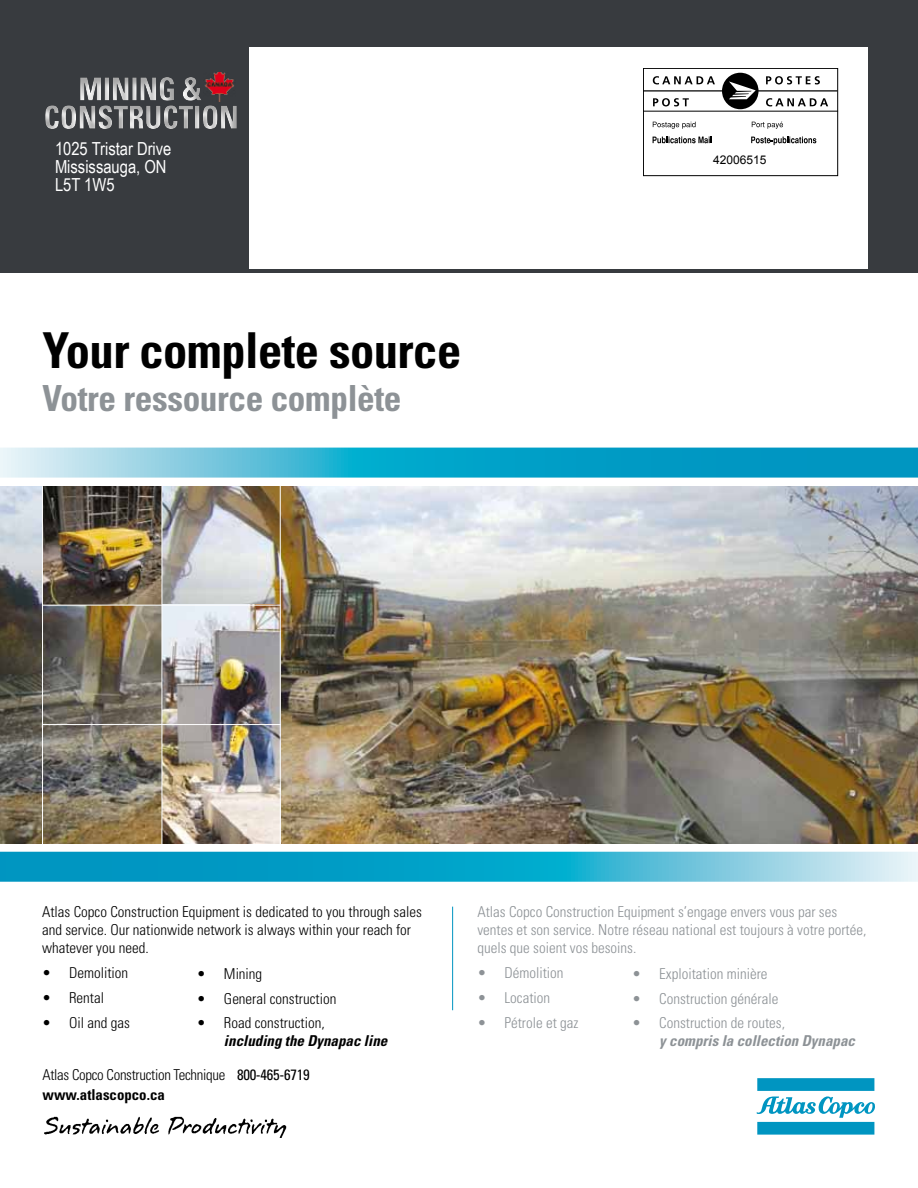
<style>
.page{position:relative;width:918px;height:1188px;background:#fff}
.page>*{position:absolute;margin:0;border:0;box-sizing:border-box;transform-origin:0 0}
.t1{font:700 condensed 49.5px "Univers LT Std";letter-spacing:-.01em;color:#000}
.t2{font:700 condensed 36px "Univers LT Std";letter-spacing:-.01em;color:#8d9296}
.t3{font:18px/18px "Arial Narrow";color:#fff}
.t4{font:300 condensed 15px/18px "Univers LT Std";color:#8d9296}
.t5{font:300 condensed 15px/18px "Univers LT Std";color:#000}
.t6{font:300 condensed 15px/19.8px "Univers LT Std";letter-spacing:-.02em;color:#000}
.t7{font:italic 700 condensed 15px "Univers LT Std";color:#8d9296}
.t8{font:italic 700 condensed 15px "Univers LT Std";color:#000}
.t9{font:12px "Arial";color:#000}
.s1{font-weight:400}
.s2{font-weight:700}
</style>
<div class="page">
<img style="left:0;top:486px;width:918px;height:357px">
<img style="left:163px;top:606px;width:117px;height:237px">
<img style="left:43px;top:486px;width:119px;height:119px">
<div style="left:0;top:0;width:918px;height:272px;background:#383b3f"></div>
<div style="left:249px;top:47px;width:619px;height:222px;background:#fff"></div>
<svg style="left:80px;top:77px;width:121px;height:24px"></svg>
<div style="left:43px;top:103px;width:195px;height:27px;background:#000;opacity:.35"></div>
<img style="left:205px;top:72px;width:29px;height:30px">
<hr style="left:644px;top:90px;width:193px;height:2px;background:#000">
<div style="left:722px;top:73px;width:37px;height:36px;background:#000;border-radius:50%"></div>
<svg style="left:729px;top:81px;width:27px;height:18px"></svg>
<svg style="left:766px;top:76px;width:54px;height:8px"></svg>
<svg style="left:766px;top:98px;width:62px;height:8px"></svg>
<svg style="left:653px;top:76px;width:62px;height:8px"></svg>
<svg style="left:653px;top:98px;width:36px;height:8px"></svg>
<div style="left:643px;top:68px;width:195px;height:108px;border:1px solid #000"></div>
<hr style="left:643px;top:111px;width:195px;height:1px;background:#000">
<svg style="left:653px;top:122px;width:43px;height:7px"></svg>
<svg style="left:752px;top:122px;width:31px;height:7px"></svg>
<svg style="left:653px;top:137px;width:59px;height:6px"></svg>
<svg style="left:751px;top:137px;width:65px;height:8px"></svg>
<img style="left:44px;top:1116px;width:243px;height:22px">
<svg style="left:0;top:852px;width:918px;height:30px;background:#35b0d0"></svg>
<svg style="left:0;top:448px;width:918px;height:30px;background:#37b1d1"></svg>
<svg style="left:757px;top:1078px;width:118px;height:57px"></svg>
<hr style="left:452px;top:907px;width:1px;height:103px;background:#0095c1">
<hr style="left:42px;top:486px;width:1px;height:359px;background:#fff">
<hr style="left:162px;top:483px;width:1px;height:362px;background:#fff">
<hr style="left:280px;top:483px;width:1px;height:362px;background:#fff">
<hr style="left:42px;top:605px;width:239px;height:1px;background:#fff">
<hr style="left:42px;top:724px;width:239px;height:1px;background:#fff">
<p class="t3" style="left:55px;top:139px;width:118px">1025 Tristar Drive<br>Mississauga, ON<br>L5T 1W5</p>
<h1 class="t1" style="left:43px;top:320px;width:420px">Your complete source</h1>
<h2 class="t2" style="left:43px;top:376px;width:361px">Votre ressource complète</h2>
<p class="t9" style="left:713px;top:152px;width:55px">42006515</p>
<p class="t5" style="left:42px;top:903px;width:381px">Atlas Copco Construction Equipment is dedicated to you through sales and service. Our nationwide network is always within your reach for whatever you need.</p>
<p class="t5" style="left:42px;top:964px;width:88px">• Demolition</p>
<p class="t5" style="left:42px;top:989px;width:63px">• Rental</p>
<p class="t5" style="left:42px;top:1013px;width:89px">• Oil and gas</p>
<p class="t6" style="left:43px;top:1065px;width:269px">Atlas Copco Construction Technique <span class="s1">800-465-6719 </span><span class="s2">www.atlascopco.ca</span></p>
<p class="t5" style="left:197px;top:965px;width:67px">• Mining</p>
<p class="t5" style="left:197px;top:989px;width:141px">• General construction</p>
<p class="t5" style="left:197px;top:1014px;width:129px">• Road construction,</p>
<p class="t8" style="left:224px;top:1032px;width:165px">including the Dynapac line</p>
<p class="t4" style="left:477px;top:903px;width:390px">Atlas Copco Construction Equipment s’engage envers vous par ses ventes et son service. Notre réseau national est toujours à votre portée, quels que soient vos besoins.</p>
<p class="t4" style="left:477px;top:964px;width:88px">• Démolition</p>
<p class="t4" style="left:477px;top:989px;width:74px">• Location</p>
<p class="t4" style="left:477px;top:1013px;width:103px">• Pétrole et gaz</p>
<p class="t4" style="left:632px;top:965px;width:137px">• Exploitation minière</p>
<p class="t4" style="left:632px;top:989px;width:148px">• Construction générale</p>
<p class="t4" style="left:632px;top:1014px;width:154px">• Construction de routes,</p>
<p class="t7" style="left:659px;top:1032px;width:197px">y compris la collection Dynapac</p>
</div>
